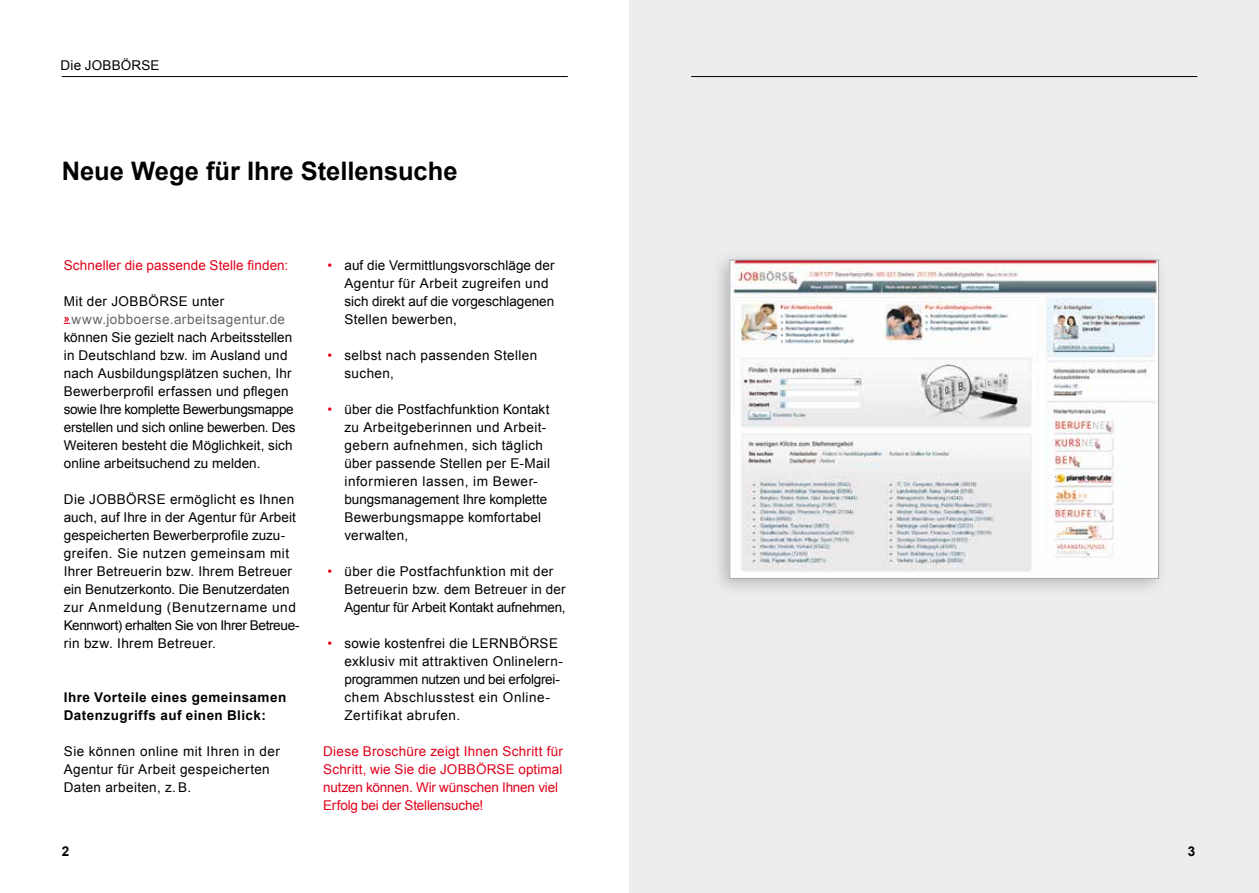
<style>
.page{position:relative;width:1259px;height:893px;background:#fff}
.page>*{position:absolute;margin:0;border:0;box-sizing:border-box;transform-origin:0 0}
.t1{font:700 25.5px "Arial";color:#000}
.t2{font:13.5px/18px "Arial";letter-spacing:.015em;color:#000}
.t3{font:13.5px/18px "Arial";letter-spacing:.005em;color:#e2001a}
.t4{font:700 13.5px/18px "Arial";letter-spacing:.035em;color:#000}
.s1{font-weight:700;font-size:10.5px;color:#e2001a}
.s2{color:#646567}
.s3{color:#e2001a}
</style>
<div class="page">
<hr style="left:62px;top:76px;width:506px;height:1px;background:#000">
<div style="left:629px;top:0;width:630px;height:893px;background:#eceded"></div>
<hr style="left:691px;top:76px;width:506px;height:1px;background:#000">
<div style="left:710px;top:250px;width:457px;height:347px;background:#a7a8aa;opacity:.75"></div>
<img style="left:731px;top:262px;width:425px;height:314px">
<div style="left:729px;top:260px;width:429px;height:319px;border:1px solid #a7a8aa"></div>
<p class="t2" style="left:61px;top:56px;width:100px">Die JOBBÖRSE</p>
<h1 class="t1" style="left:62px;top:154px;width:397px">Neue Wege für Ihre Stellensuche</h1>
<p class="t3" style="left:64px;top:256px;width:226px">Schneller die passende Stelle finden:</p>
<p class="t2" style="left:64px;top:292px;width:233px">Mit der JOBBÖRSE unter <span class="s1">»</span><span class="s2">www.jobboerse.arbeitsagentur.de </span>können Sie gezielt nach Arbeitsstellen in Deutschland bzw. im Ausland und nach Ausbildungsplätzen suchen, Ihr Bewerberprofil erfassen und pflegen sowie Ihre komplette Bewerbungsmappe erstellen und sich online bewerben. Des Weiteren besteht die Möglichkeit, sich online arbeitsuchend zu melden.</p>
<p class="t2" style="left:64px;top:490px;width:237px">Die JOBBÖRSE ermöglicht es Ihnen auch, auf Ihre in der Agentur für Arbeit gespeicherten Bewerberprofile zuzu&shy;greifen. Sie nutzen gemeinsam mit Ihrer Betreuerin bzw. Ihrem Betreuer ein Benutzerkonto. Die Benutzerdaten zur Anmeldung (Benutzername und Kennwort) erhalten Sie von Ihrer Betreue&shy;rin bzw. Ihrem Betreuer.</p>
<p class="t4" style="left:64px;top:689px;width:224px">Ihre Vorteile eines gemeinsamen<br>Datenzugriffs auf einen Blick:</p>
<p class="t2" style="left:64px;top:742px;width:218px">Sie können online mit Ihren in der<br>Agentur für Arbeit gespeicherten<br>Daten arbeiten, z.B.</p>
<p class="t4" style="left:62px;top:842px;width:9px">2</p>
<p class="t2" style="left:344px;top:256px;width:212px;text-indent:-17px"><span class="s3">•</span> auf die Vermittlungsvorschläge der<br>Agentur für Arbeit zugreifen und sich direkt auf die vorgeschlagenen<br>Stellen bewerben,</p>
<p class="t2" style="left:344px;top:346px;width:194px;text-indent:-17px"><span class="s3">•</span> selbst nach passenden Stellen suchen,</p>
<p class="t2" style="left:344px;top:400px;width:207px;text-indent:-17px"><span class="s3">•</span> über die Postfachfunktion Kontakt zu Arbeitgeberinnen und Arbeit&shy;gebern aufnehmen, sich täglich über passende Stellen per E-Mail informieren lassen, im Bewer&shy;bungsmanagement Ihre komplette<br>Bewerbungsmappe komfortabel verwalten,</p>
<p class="t2" style="left:344px;top:562px;width:223px;text-indent:-17px"><span class="s3">•</span> über die Postfachfunktion mit der<br>Betreuerin bzw. dem Betreuer in der<br>Agentur für Arbeit Kontakt aufnehmen,</p>
<p class="t2" style="left:344px;top:634px;width:220px;text-indent:-17px"><span class="s3">•</span> sowie kostenfrei die LERNBÖRSE exklusiv mit attraktiven Onlinelern&shy;programmen nutzen und bei erfolgrei&shy;chem Abschlusstest ein Online-<br>Zertifikat abrufen.</p>
<p class="t3" style="left:323px;top:742px;width:241px">Diese Broschüre zeigt Ihnen Schritt für Schritt, wie Sie die JOBBÖRSE optimal nutzen können. Wir wünschen Ihnen viel Erfolg bei der Stellensuche!</p>
<p class="t4" style="left:1187px;top:842px;width:9px">3</p>
<p class="t4" style="left:1189px;top:842px;width:9px">3</p>
</div>
